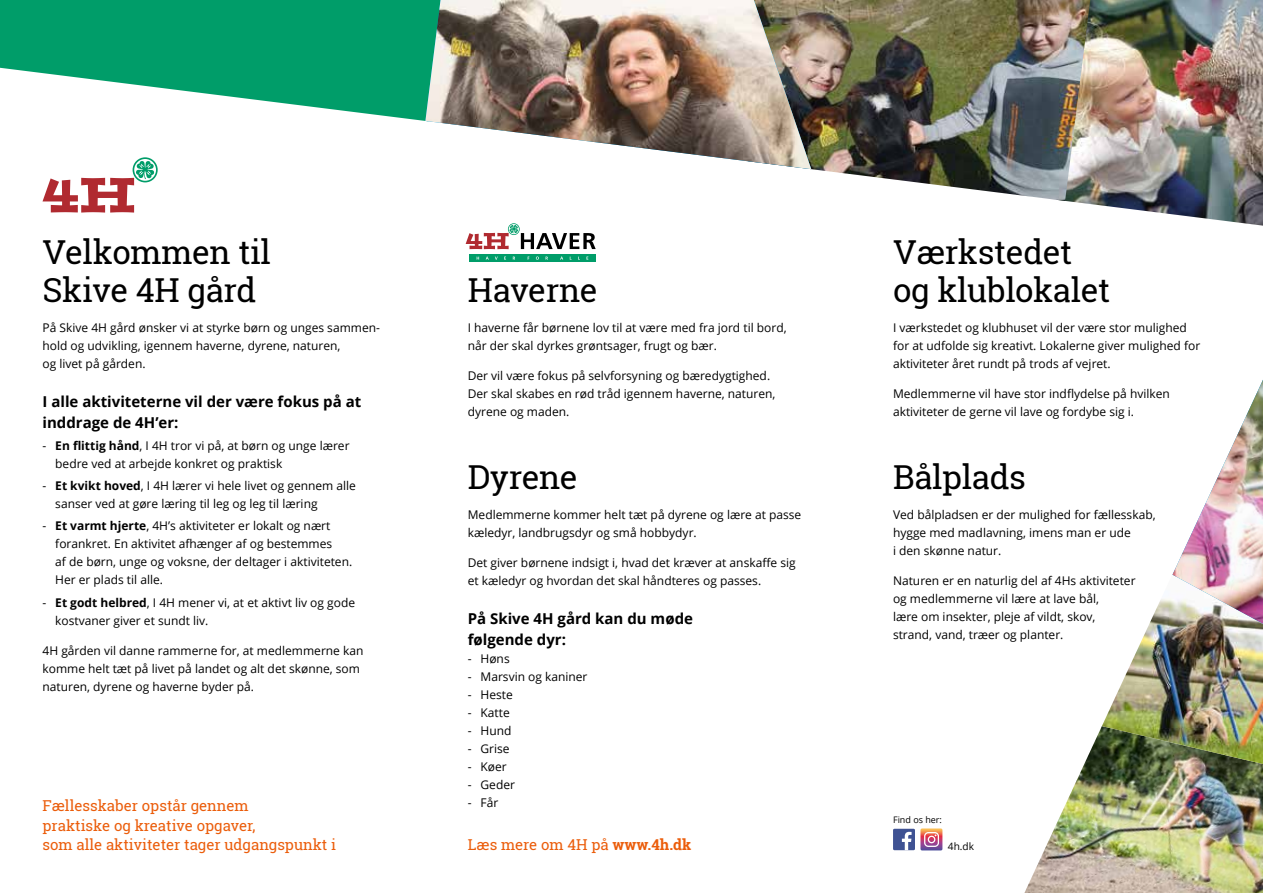
<style>
.page{position:relative;width:1263px;height:893px;background:#fff}
.page>*{position:absolute;margin:0;border:0;box-sizing:border-box;transform-origin:0 0}
.t1{font:33px/37.5px "Roboto Slab";letter-spacing:-.01em;color:#000}
.t2{font:15px/19.5px "Roboto Slab";color:#eb5d0b}
.t3{font:700 15px/21px "Open Sans";color:#000}
.t4{font:12px/18px "Open Sans";color:#000}
.t5{font:10.2px "Open Sans";color:#000}
.t6{font:9px "Open Sans";color:#000}
.s1{font-weight:700}
</style>
<div class="page">
<img style="left:1024px;top:726px;width:239px;height:167px">
<img style="left:1102px;top:599px;width:161px;height:165px">
<img style="left:1172px;top:380px;width:91px;height:244px">
<svg style="left:0;top:0;width:425px;height:121px;fill:#009d69"></svg>
<img style="left:1066px;top:0;width:197px;height:226px">
<img style="left:810px;top:0;width:280px;height:201px">
<img style="left:425px;top:0;width:386px;height:169px">
<svg style="left:43px;top:157px;width:115px;height:56px"></svg>
<svg style="left:466px;top:223px;width:130px;height:26px"></svg>
<div style="left:469px;top:254px;width:127px;height:7px;background:#009d69"></div>
<svg style="left:477px;top:257px;width:111px;height:3px"></svg>
<svg style="left:893px;top:828px;width:49px;height:22px"></svg>
<h1 class="t1" style="left:43px;top:233px;width:230px">Velkommen til<br>Skive 4H gård</h1>
<p class="t4" style="left:43px;top:318px;width:339px">På Skive 4H gård ønsker vi at styrke børn og unges sammen&shy;hold og udvikling, igennem haverne, dyrene, naturen,<br>og livet på gården.</p>
<p class="t3" style="left:43px;top:390px;width:320px">I alle aktiviteterne vil der være fokus på at inddrage de 4H’er:</p>
<p class="t4" style="left:55px;top:436px;width:296px;text-indent:-13px">- <span class="s1">En flittig hånd</span>, I 4H tror vi på, at børn og unge lærer bedre ved at arbejde konkret og praktisk</p>
<p class="t4" style="left:55px;top:477px;width:302px;text-indent:-13px">- <span class="s1">Et kvikt hoved</span>, I 4H lærer vi hele livet og gennem alle sanser ved at gøre læring til leg og leg til læring</p>
<p class="t4" style="left:55px;top:517px;width:298px;text-indent:-13px">- <span class="s1">Et varmt hjerte</span>, 4H’s aktiviteter er lokalt og nært forankret. En aktivitet afhænger af og bestemmes<br>af de børn, unge og voksne, der deltager i aktiviteten.<br>Her er plads til alle.</p>
<p class="t4" style="left:55px;top:593px;width:301px;text-indent:-13px">- <span class="s1">Et godt helbred</span>, I 4H mener vi, at et aktivt liv og gode kostvaner giver et sundt liv.</p>
<p class="t4" style="left:43px;top:641px;width:322px">4H gården vil danne rammerne for, at medlemmerne kan komme helt tæt på livet på landet og alt det skønne, som naturen, dyrene og haverne byder på.</p>
<p class="t2" style="left:43px;top:796px;width:295px">Fællesskaber opstår gennem<br>praktiske og kreative opgaver,<br>som alle aktiviteter tager udgangspunkt i</p>
<h1 class="t1" style="left:468px;top:271px;width:131px">Haverne</h1>
<p class="t4" style="left:468px;top:318px;width:320px">I haverne får børnene lov til at være med fra jord til bord, når der skal dyrkes grøntsager, frugt og bær.</p>
<p class="t4" style="left:468px;top:366px;width:309px">Der vil være fokus på selvforsyning og bæredygtighed.<br>Der skal skabes en rød tråd igennem haverne, naturen, dyrene og maden.</p>
<h1 class="t1" style="left:468px;top:458px;width:111px">Dyrene</h1>
<p class="t4" style="left:468px;top:506px;width:335px">Medlemmerne kommer helt tæt på dyrene og lære at passe kæledyr, landbrugsdyr og små hobbydyr.</p>
<p class="t4" style="left:468px;top:554px;width:329px">Det giver børnene indsigt i, hvad det kræver at anskaffe sig et kæledyr og hvordan det skal håndteres og passes.</p>
<p class="t3" style="left:468px;top:608px;width:227px">På Skive 4H gård kan du møde følgende dyr:</p>
<p class="t4" style="left:468px;top:650px;width:43px">- Høns</p>
<p class="t4" style="left:468px;top:668px;width:121px">- Marsvin og kaniner</p>
<p class="t4" style="left:468px;top:686px;width:47px">- Heste</p>
<p class="t4" style="left:468px;top:704px;width:43px">- Katte</p>
<p class="t4" style="left:468px;top:722px;width:45px">- Hund</p>
<p class="t4" style="left:468px;top:740px;width:43px">- Grise</p>
<p class="t4" style="left:468px;top:758px;width:40px">- Køer</p>
<p class="t4" style="left:468px;top:776px;width:49px">- Geder</p>
<p class="t4" style="left:468px;top:794px;width:32px">- Får</p>
<p class="t2" style="left:468px;top:835px;width:225px">Læs mere om 4H på <span class="s1">www.4h.dk</span></p>
<h1 class="t1" style="left:893px;top:233px;width:219px">Værkstedet og klublokalet</h1>
<p class="t4" style="left:893px;top:318px;width:309px">I værkstedet og klubhuset vil der være stor mulighed for at udfolde sig kreativt. Lokalerne giver mulighed for aktiviteter året rundt på trods af vejret.</p>
<p class="t4" style="left:893px;top:384px;width:278px">Medlemmerne vil have stor indflydelse på hvilken aktiviteter de gerne vil lave og fordybe sig i.</p>
<h1 class="t1" style="left:893px;top:458px;width:134px">Bålplads</h1>
<p class="t4" style="left:893px;top:506px;width:264px">Ved bålpladsen er der mulighed for fællesskab, hygge med madlavning, imens man er ude<br>i den skønne natur.</p>
<p class="t4" style="left:893px;top:572px;width:244px">Naturen er en naturlig del af 4Hs aktiviteter og medlemmerne vil lære at lave bål,<br>lære om insekter, pleje af vildt, skov, strand, vand, træer og planter.</p>
<p class="t6" style="left:893px;top:814px;width:51px">Find os her:</p>
<p class="t5" style="left:948px;top:840px;width:28px">4h.dk</p>
</div>
